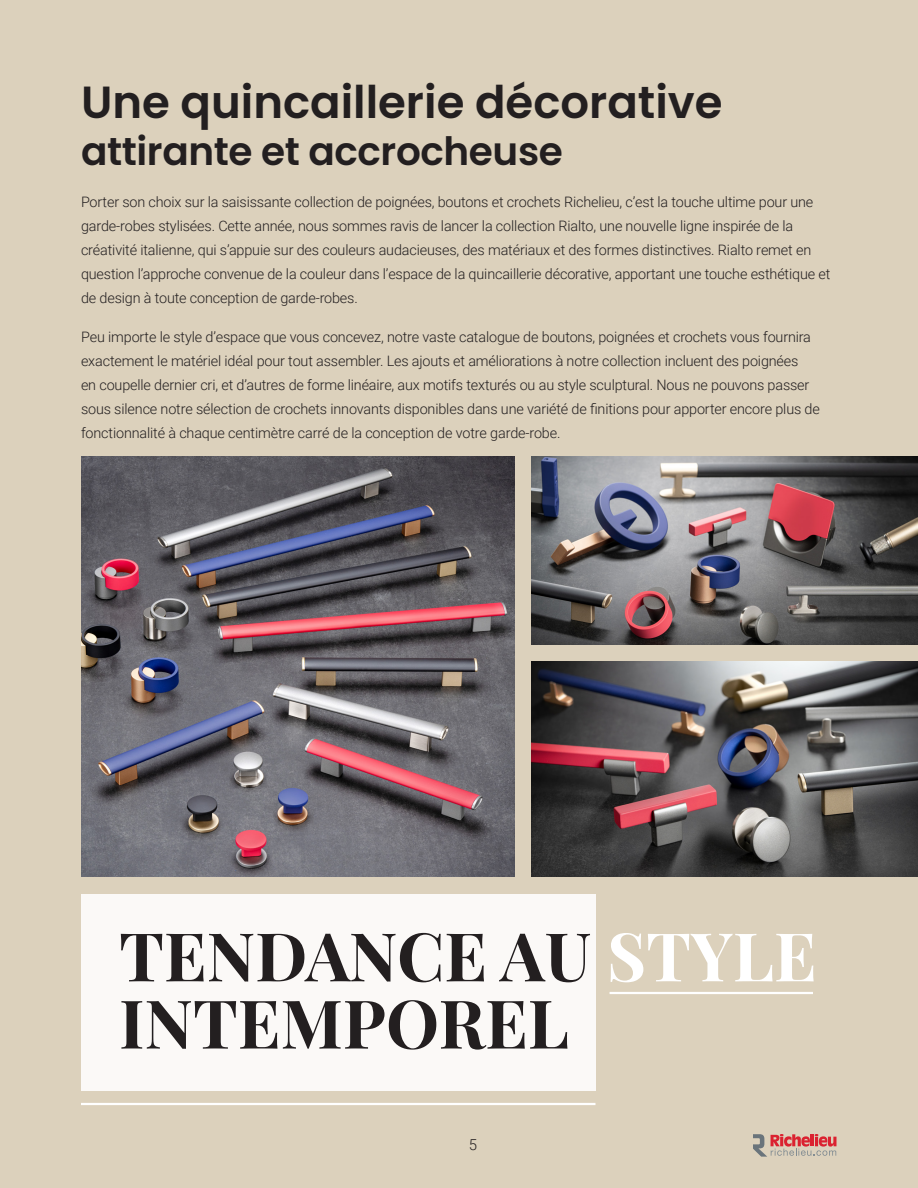
<style>
.page{position:relative;width:918px;height:1188px;background:#dcd1bc}
.page>*{position:absolute;margin:0;border:0;box-sizing:border-box;transform-origin:0 0}
._150pt_Bold_Lea_150{font:700 67.2px/67.2px "Playfair Display";color:#231f20}
._35pt_Size_Align_Left{font:600 45px "Poppins";color:#231f20}
._35pt_Size_Align_Left-2{font:600 39px "Poppins";letter-spacing:-.01em;color:#231f20}
._10pt_Size_Align_Center_Justify{font:300 15px "Roboto";color:#231f20}
._10pt_Size_Align_Left{font:300 14.4px/24px "Roboto";letter-spacing:-.01em;color:#231f20}
.s1{color:#fff}
</style>
<div class="page">
<svg style="left:753px;top:1134px;width:83px;height:23px"></svg>
<img style="left:531px;top:662px;width:387px;height:215px">
<hr style="left:81px;top:1103px;width:515px;height:2px;background:#fff">
<div style="left:81px;top:894px;width:515px;height:196px;background:#fbf9f7"></div>
<img style="left:81px;top:456px;width:433px;height:421px">
<img style="left:531px;top:456px;width:387px;height:189px">
<hr style="left:610px;top:992px;width:203px;height:2px;background:#fff">
<p class="_35pt_Size_Align_Left" style="left:81px;top:76px;width:643px">Une quincaillerie décorative</p>
<p class="_35pt_Size_Align_Left-2" style="left:81px;top:128px;width:483px">attirante et accrocheuse</p>
<p class="_10pt_Size_Align_Left" style="left:81px;top:189px;width:751px">Porter son choix sur la saisissante collection de poignées, boutons et crochets Richelieu, c’est la touche ultime pour une garde-robes stylisées. Cette année, nous sommes ravis de lancer la collection Rialto, une nouvelle ligne inspirée de la créativité italienne, qui s’appuie sur des couleurs audacieuses, des matériaux et des formes distinctives. Rialto remet en question l’approche convenue de la couleur dans l’espace de la quincaillerie décorative, apportant une touche esthétique et de design à toute conception de garde-robes.</p>
<p class="_10pt_Size_Align_Left" style="left:81px;top:324px;width:740px">Peu importe le style d’espace que vous concevez, notre vaste catalogue de boutons, poignées et crochets vous fournira exactement le matériel idéal pour tout assembler. Les ajouts et améliorations à notre collection incluent des poignées<br>en coupelle dernier cri, et d’autres de forme linéaire, aux motifs texturés ou au style sculptural. Nous ne pouvons passer sous silence notre sélection de crochets innovants disponibles dans une variété de finitions pour apporter encore plus de fonctionnalité à chaque centimètre carré de la conception de votre garde-robe.</p>
<p class="_150pt_Bold_Lea_150" style="left:119px;top:917px;width:699px">TENDANCE AU <span class="s1">STYLE<br></span>INTEMPOREL</p>
<p class="_10pt_Size_Align_Center_Justify" style="left:469px;top:1134px;width:10px">5</p>
</div>
